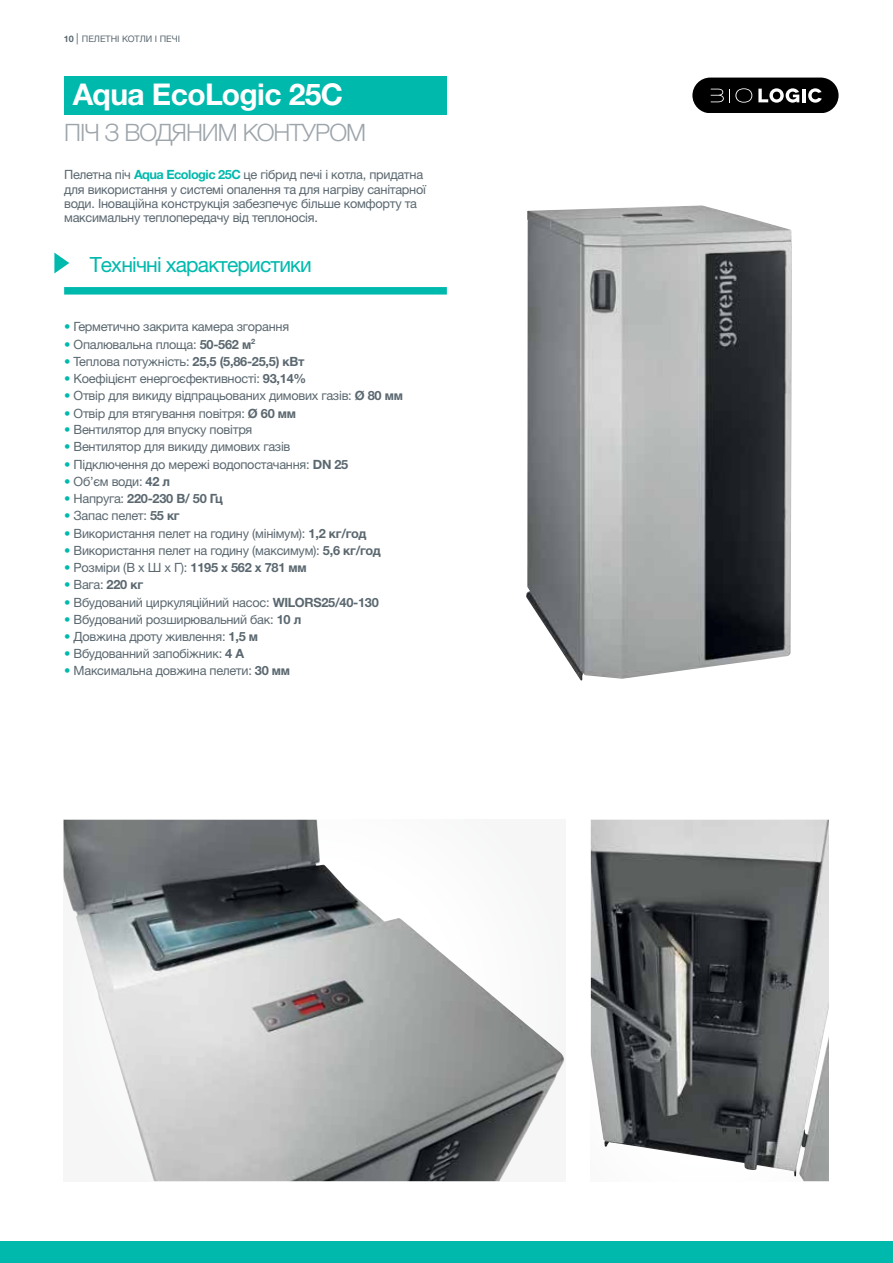
<style>
.page{position:relative;width:893px;height:1263px;background:#fff}
.page>*{position:absolute;margin:0;border:0;box-sizing:border-box;transform-origin:0 0}
.t1{font:700 30px "Helvetica Neue LTW1 G";letter-spacing:-.02em;color:#fff}
.t2{font:300 24px "Helvetica Neue LTW1 G";letter-spacing:-.04em;color:#9da5ab}
.t3{font:21px "Helvetica Neue LTW1 G";letter-spacing:-.04em;color:#00b9ad}
.t4{font:12.75px/14.2px "Helvetica Neue LTW1 G";letter-spacing:-.02em;color:#5b6870}
.t5{font:700 12.75px "Helvetica Neue LTW1 G";letter-spacing:-.02em;color:#5b6870}
.t6{font:9px "Helvetica Neue LTW1 G";color:#5b6870}
.s1{font-weight:700}
.s2{font-size:11.25px}
.s3{font-weight:700;color:#00b9ad}
.s4{color:#00b9ad}
.s5{font-weight:400;color:#00b9ad}
.s6{font-weight:400}
</style>
<div class="page">
<div style="left:0;top:1242px;width:893px;height:21px;background:#00b9ad"></div>
<img style="left:526px;top:205px;width:266px;height:476px">
<img style="left:64px;top:820px;width:501px;height:361px">
<img style="left:591px;top:820px;width:238px;height:361px">
<div style="left:64px;top:76px;width:383px;height:38px;background:#00b9ad"></div>
<svg style="left:54px;top:253px;width:15px;height:20px"></svg>
<div style="left:64px;top:287px;width:383px;height:8px;background:#00b9ad"></div>
<div style="left:692px;top:78px;width:147px;height:35px;background:#000;border-radius:18px"></div>
<svg style="left:711px;top:88px;width:41px;height:15px"></svg>
<svg style="left:758px;top:88px;width:41px;height:15px"></svg>
<hr style="left:802px;top:89px;width:4px;height:13px;background:#fff">
<svg style="left:808px;top:88px;width:14px;height:15px"></svg>
<p class="t6" style="left:64px;top:33px;width:118px"><span class="s1">10</span> <span class="s2">|</span> ПЕЛЕТНІ КОТЛИ І ПЕЧІ</p>
<h1 class="t1" style="left:73px;top:76px;width:272px">Aqua EcoLogic 25C</h1>
<h2 class="t2" style="left:64px;top:118px;width:304px">ПІЧ З ВОДЯНИМ КОНТУРОМ</h2>
<p class="t4" style="left:64px;top:168px;width:363px">Пелетна піч <span class="s3">Aqua Ecologic 25C</span> це гібрид печі і котла, придатна для використання у системі опалення та для нагріву санітарної води. Iноваційна конструкція забезпечує більше комфорту та максимальну теплопередачу від теплоносія.</p>
<h3 class="t3" style="left:90px;top:251px;width:224px">Технічні характеристики</h3>
<p class="t4" style="left:64px;top:320px;width:227px"><span class="s4">•</span> Герметично закрита камера згорання</p>
<p class="t4" style="left:64px;top:337px;width:193px"><span class="s4">•</span> Опалювальна площа: <span class="s1">50-562 м</span><sup>2</sup></p>
<p class="t4" style="left:64px;top:354px;width:242px"><span class="s4">•</span> Теплова потужність: <span class="s1">25,5 (5,86-25,5) кВт</span></p>
<p class="t4" style="left:64px;top:371px;width:244px"><span class="s4">•</span> Коефіцієнт енергоєфективності: <span class="s1">93,14%</span></p>
<p class="t4" style="left:64px;top:389px;width:340px"><span class="s4">•</span> Отвір для викиду відпрацьованих димових газів: <span class="s1">Ø 80 мм</span></p>
<p class="t4" style="left:64px;top:406px;width:233px"><span class="s4">•</span> Отвір для втягування повітря: <span class="s1">Ø 60 мм</span></p>
<p class="t4" style="left:64px;top:422px;width:190px"><span class="s4">•</span> Вентилятор для впуску повітря</p>
<p class="t4" style="left:64px;top:440px;width:228px"><span class="s4">•</span> Вентилятор для викиду димових газів</p>
<p class="t4" style="left:64px;top:457px;width:286px"><span class="s4">•</span> Підключення до мережі водопостачання: <span class="s1">DN 25</span></p>
<p class="t4" style="left:64px;top:474px;width:107px"><span class="s4">•</span> Об’єм води: <span class="s1">42 л</span></p>
<p class="t5" style="left:64px;top:491px;width:160px"><span class="s5">•</span> <span class="s6">Напруга:</span> 220-230 В/ 50 Гц</p>
<p class="t4" style="left:64px;top:509px;width:117px"><span class="s4">•</span> Запас пелет: <span class="s1">55 кг</span></p>
<p class="t4" style="left:64px;top:526px;width:304px"><span class="s4">•</span> Використання пелет на годину (мінімум): <span class="s1">1,2 кг/год</span></p>
<p class="t4" style="left:64px;top:543px;width:318px"><span class="s4">•</span> Використання пелет на годину (максимум): <span class="s1">5,6 кг/год</span></p>
<p class="t4" style="left:64px;top:560px;width:244px"><span class="s4">•</span> Розміри (В х Ш х Г): <span class="s1">1195 х 562 х 781 мм</span></p>
<p class="t4" style="left:64px;top:578px;width:81px"><span class="s4">•</span> Вага: <span class="s1">220 кг</span></p>
<p class="t4" style="left:64px;top:595px;width:316px"><span class="s4">•</span> Вбудований циркуляційний насос: <span class="s1">WILORS25/40-130</span></p>
<p class="t4" style="left:64px;top:612px;width:239px"><span class="s4">•</span> Вбудований розширювальний бак: <span class="s1">10 л</span></p>
<p class="t4" style="left:64px;top:629px;width:195px"><span class="s4">•</span> Довжина дроту живлення: <span class="s1">1,5 м</span></p>
<p class="t4" style="left:64px;top:647px;width:181px"><span class="s4">•</span> Вбудованний запобіжник: <span class="s1">4 A</span></p>
<p class="t4" style="left:64px;top:663px;width:227px"><span class="s4">•</span> Максимальна довжина пелети: <span class="s1">30 мм</span></p>
</div>
